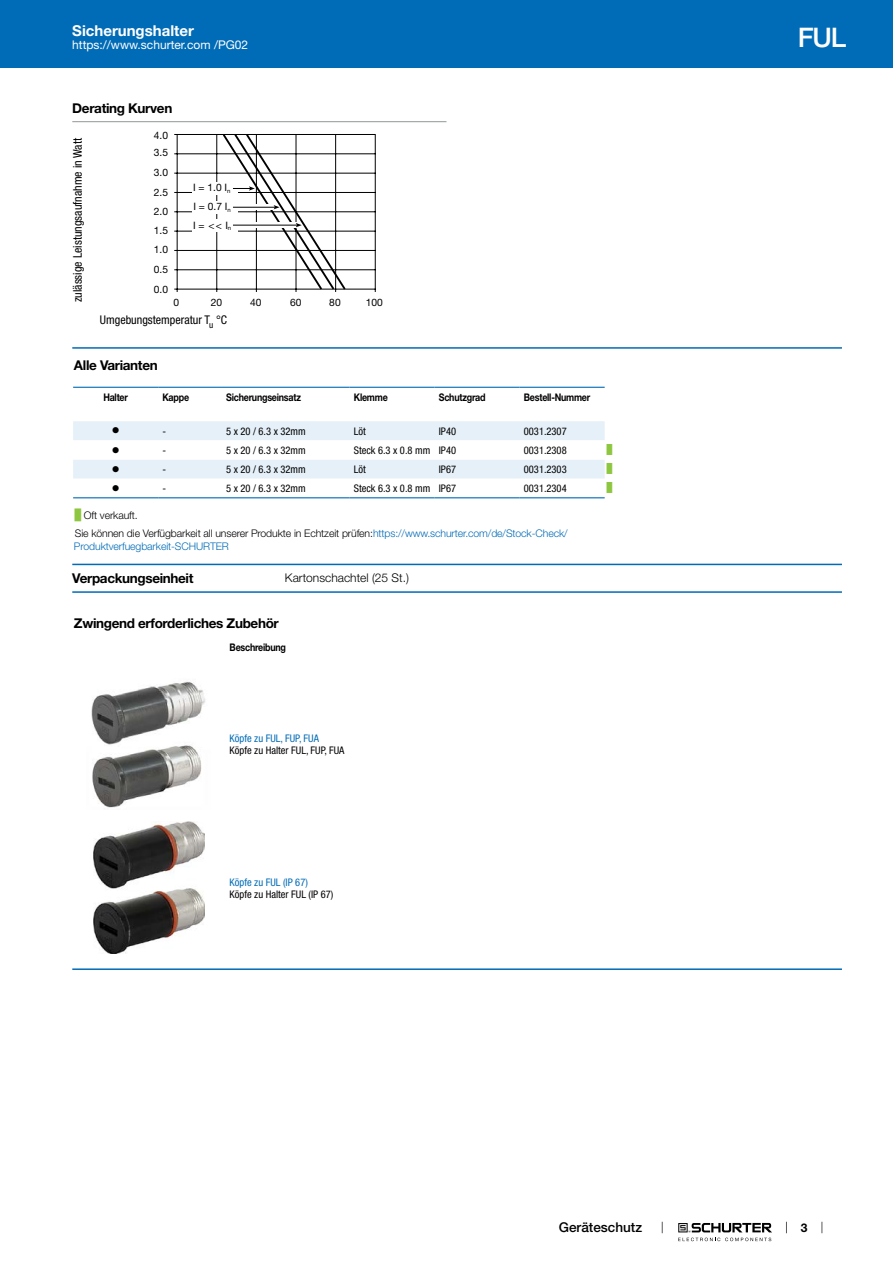
<style>
.page{position:relative;width:893px;height:1263px;background:#fff}
.page>*{position:absolute;margin:0;border:0;box-sizing:border-box;transform-origin:0 0}
.t1{font:500 27px "Helvetica Neue LT";color:#fff}
.t2{font:700 15px "Helvetica Neue LT";color:#fff}
.t3{font:700 13.5px "Helvetica Neue LT";letter-spacing:-.025em;color:#000}
.t4{font:500 13.5px "Helvetica Neue LT";color:#000}
.t5{font:condensed 12px "Helvetica Neue LT";color:#000}
.t6{font:12px "Helvetica Neue LT";color:#fff}
.t7{font:300 12px "Helvetica Neue LT";color:#000}
.t8{font:700 12px "Helvetica Neue LT";color:#000}
.t9{font:condensed 10.5px "Helvetica Neue LT";color:#000}
.t10{font:300 10.5px/18.5px "Helvetica Neue LT";letter-spacing:-.01em;color:#000}
.t11{font:700 10.5px "Helvetica Neue LT";letter-spacing:-.025em;color:#000;scale:.85 1}
.t12{font:condensed 10.5px "Helvetica Neue LT";color:#006bb6}
.t13{font:300 10.5px "Helvetica Neue LT";letter-spacing:-.01em;color:#006bb6}
.t14{font:10.5px "Wingdings";color:#000}
.t15{font:10.2px/19.6px "Helvetica Neue LT";color:#000}
.t16{font:9px "Arial Unicode MS";color:#8dc63f}
.s1{font-family:"Arial Unicode MS";font-weight:400;color:#8dc63f}
.s2{color:#006bb6}
</style>
<div class="page">
<svg style="left:678px;top:1223px;width:94px;height:18px"></svg>
<div style="left:0;top:0;width:893px;height:68px;background:#006bb6"></div>
<hr style="left:72px;top:121px;width:374px;height:1px;background:#939598">
<hr style="left:174px;top:134px;width:201px;height:1px;background:#000">
<hr style="left:174px;top:154px;width:201px;height:1px;background:#000">
<hr style="left:174px;top:173px;width:201px;height:1px;background:#000">
<hr style="left:174px;top:192px;width:201px;height:1px;background:#000">
<hr style="left:174px;top:212px;width:201px;height:1px;background:#000">
<hr style="left:174px;top:231px;width:201px;height:1px;background:#000">
<hr style="left:174px;top:250px;width:201px;height:1px;background:#000">
<hr style="left:174px;top:269px;width:201px;height:1px;background:#000">
<hr style="left:174px;top:289px;width:201px;height:1px;background:#000">
<hr style="left:177px;top:134px;width:1px;height:158px;background:#000">
<hr style="left:217px;top:134px;width:1px;height:158px;background:#000">
<hr style="left:375px;top:134px;width:1px;height:158px;background:#000">
<div style="left:192px;top:219px;width:46px;height:13px;background:#fff"></div>
<div style="left:192px;top:201px;width:46px;height:13px;background:#fff"></div>
<div style="left:192px;top:182px;width:46px;height:13px;background:#fff"></div>
<svg style="left:221px;top:135px;width:126px;height:157px"></svg>
<hr style="left:72px;top:347px;width:770px;height:2px;background:#006bb6">
<div style="left:73px;top:421px;width:532px;height:19px;background:#e6f0f8"></div>
<svg style="left:73px;top:460px;width:532px;height:39px;fill:#edf4fa"></svg>
<hr style="left:73px;top:387px;width:85px;height:1px;background:#006bb6">
<hr style="left:158px;top:387px;width:64px;height:1px;background:#006bb6">
<hr style="left:222px;top:387px;width:128px;height:1px;background:#006bb6">
<hr style="left:350px;top:387px;width:85px;height:1px;background:#006bb6">
<hr style="left:435px;top:387px;width:85px;height:1px;background:#006bb6">
<hr style="left:520px;top:387px;width:85px;height:1px;background:#006bb6">
<hr style="left:73px;top:497px;width:85px;height:1px;background:#006bb6">
<hr style="left:158px;top:497px;width:64px;height:1px;background:#006bb6">
<hr style="left:222px;top:497px;width:128px;height:1px;background:#006bb6">
<hr style="left:350px;top:497px;width:85px;height:1px;background:#006bb6">
<hr style="left:435px;top:497px;width:85px;height:1px;background:#006bb6">
<hr style="left:520px;top:497px;width:85px;height:1px;background:#006bb6">
<hr style="left:72px;top:564px;width:770px;height:1px;background:#006bb6">
<hr style="left:72px;top:591px;width:770px;height:2px;background:#006bb6">
<img style="left:91px;top:681px;width:114px;height:127px">
<img style="left:93px;top:822px;width:111px;height:132px">
<hr style="left:72px;top:968px;width:770px;height:2px;background:#006bb6">
<h2 class="t2" style="left:72px;top:21px;width:123px">Sicherungshalter</h2>
<p class="t6" style="left:72px;top:38px;width:178px">https://www.schurter.com /PG02</p>
<p class="t3" style="left:72px;top:99px;width:102px">Derating Kurven</p>
<p class="t5" style="left:71px;top:302px;width:166px;rotate:-90deg">zulässige Leistungsaufnahme in Watt</p>
<p class="t15" style="left:154px;top:125px;width:16px">4.0</p>
<p class="t15" style="left:154px;top:143px;width:16px">3.5</p>
<p class="t15" style="left:154px;top:162px;width:16px">3.0<br>2.5</p>
<p class="t15" style="left:193px;top:178px;width:39px">I = 1.0 I<sub>n</sub></p>
<p class="t15" style="left:193px;top:196px;width:39px">I = 0.7 I<sub>n</sub></p>
<p class="t15" style="left:154px;top:202px;width:16px">2.0</p>
<p class="t15" style="left:193px;top:215px;width:40px">I = &lt;&lt; I<sub>n</sub></p>
<p class="t15" style="left:154px;top:221px;width:16px;line-height:18.8px">1.5<br>1.0</p>
<p class="t15" style="left:154px;top:260px;width:16px">0.5<br>0.0</p>
<p class="t15" style="left:173px;top:292px;width:7px">0</p>
<p class="t15" style="left:211px;top:292px;width:13px">20</p>
<p class="t15" style="left:250px;top:292px;width:13px">40</p>
<p class="t15" style="left:290px;top:292px;width:13px">60</p>
<p class="t15" style="left:329px;top:292px;width:13px">80</p>
<p class="t15" style="left:366px;top:292px;width:19px">100</p>
<p class="t5" style="left:100px;top:313px;width:129px">Umgebungstemperatur T<sub>u</sub> °C</p>
<p class="t3" style="left:74px;top:357px;width:85px">Alle Varianten</p>
<p class="t11" style="left:103px;top:390px;width:31px">Halter</p>
<p class="t11" style="left:162px;top:390px;width:33px">Kappe</p>
<p class="t11" style="left:226px;top:390px;width:89px">Sicherungseinsatz</p>
<p class="t11" style="left:354px;top:390px;width:42px">Klemme</p>
<p class="t11" style="left:439px;top:390px;width:57px">Schutzgrad</p>
<p class="t11" style="left:524px;top:390px;width:80px">Bestell-Nummer</p>
<p class="t14" style="left:112px;top:425px;width:9px">●</p>
<p class="t9" style="left:162px;top:425px;width:5px">-</p>
<p class="t9" style="left:226px;top:425px;width:81px">5 x 20 / 6.3 x 32mm</p>
<p class="t9" style="left:354px;top:425px;width:14px">Löt</p>
<p class="t9" style="left:439px;top:425px;width:19px">IP40</p>
<p class="t9" style="left:524px;top:425px;width:44px">0031.2307</p>
<p class="t14" style="left:112px;top:444px;width:9px">●</p>
<p class="t9" style="left:162px;top:444px;width:5px">-</p>
<p class="t9" style="left:226px;top:444px;width:81px">5 x 20 / 6.3 x 32mm</p>
<p class="t9" style="left:354px;top:444px;width:104px">Steck 6.3 x 0.8 mm IP40</p>
<p class="t9" style="left:524px;top:444px;width:44px">0031.2308</p>
<p class="t16" style="left:607px;top:443px;width:7px">█</p>
<p class="t14" style="left:112px;top:463px;width:9px">●</p>
<p class="t9" style="left:162px;top:463px;width:5px">-</p>
<p class="t9" style="left:226px;top:463px;width:81px">5 x 20 / 6.3 x 32mm</p>
<p class="t9" style="left:354px;top:463px;width:14px">Löt</p>
<p class="t9" style="left:439px;top:463px;width:19px">IP67</p>
<p class="t9" style="left:524px;top:463px;width:44px">0031.2303</p>
<p class="t16" style="left:607px;top:463px;width:7px">█</p>
<p class="t14" style="left:112px;top:482px;width:9px">●</p>
<p class="t9" style="left:162px;top:482px;width:5px">-</p>
<p class="t9" style="left:226px;top:482px;width:81px">5 x 20 / 6.3 x 32mm</p>
<p class="t9" style="left:354px;top:482px;width:104px">Steck 6.3 x 0.8 mm IP67</p>
<p class="t9" style="left:524px;top:482px;width:44px">0031.2304</p>
<p class="t16" style="left:607px;top:482px;width:7px">█</p>
<p class="t10" style="left:75px;top:506px;width:494px"><span class="s1">█</span> Oft verkauft.<br>Sie können die Verfügbarkeit all unserer Produkte in Echtzeit prüfen:<span class="s2">https://www.schurter.com/de/Stock-Check/</span></p>
<p class="t13" style="left:74px;top:540px;width:156px">Produktverfuegbarkeit-SCHURTER</p>
<p class="t3" style="left:72px;top:570px;width:123px">Verpackungseinheit</p>
<p class="t7" style="left:285px;top:570px;width:126px">Kartonschachtel (25 St.)</p>
<p class="t3" style="left:74px;top:615px;width:206px">Zwingend erforderliches Zubehör</p>
<p class="t11" style="left:230px;top:641px;width:68px">Beschreibung</p>
<p class="t12" style="left:230px;top:732px;width:91px">Köpfe zu FUL, FUP, FUA</p>
<p class="t9" style="left:230px;top:745px;width:116px">Köpfe zu Halter FUL, FUP, FUA</p>
<p class="t12" style="left:230px;top:876px;width:80px">Köpfe zu FUL (IP 67)</p>
<p class="t9" style="left:230px;top:888px;width:105px">Köpfe zu Halter FUL (IP 67)</p>
<p class="t4" style="left:559px;top:1219px;width:85px">Geräteschutz</p>
<h1 class="t1" style="left:798px;top:21px;width:50px">FUL</h1>
<p class="t8" style="left:801px;top:1220px;width:8px">3</p>
</div>
